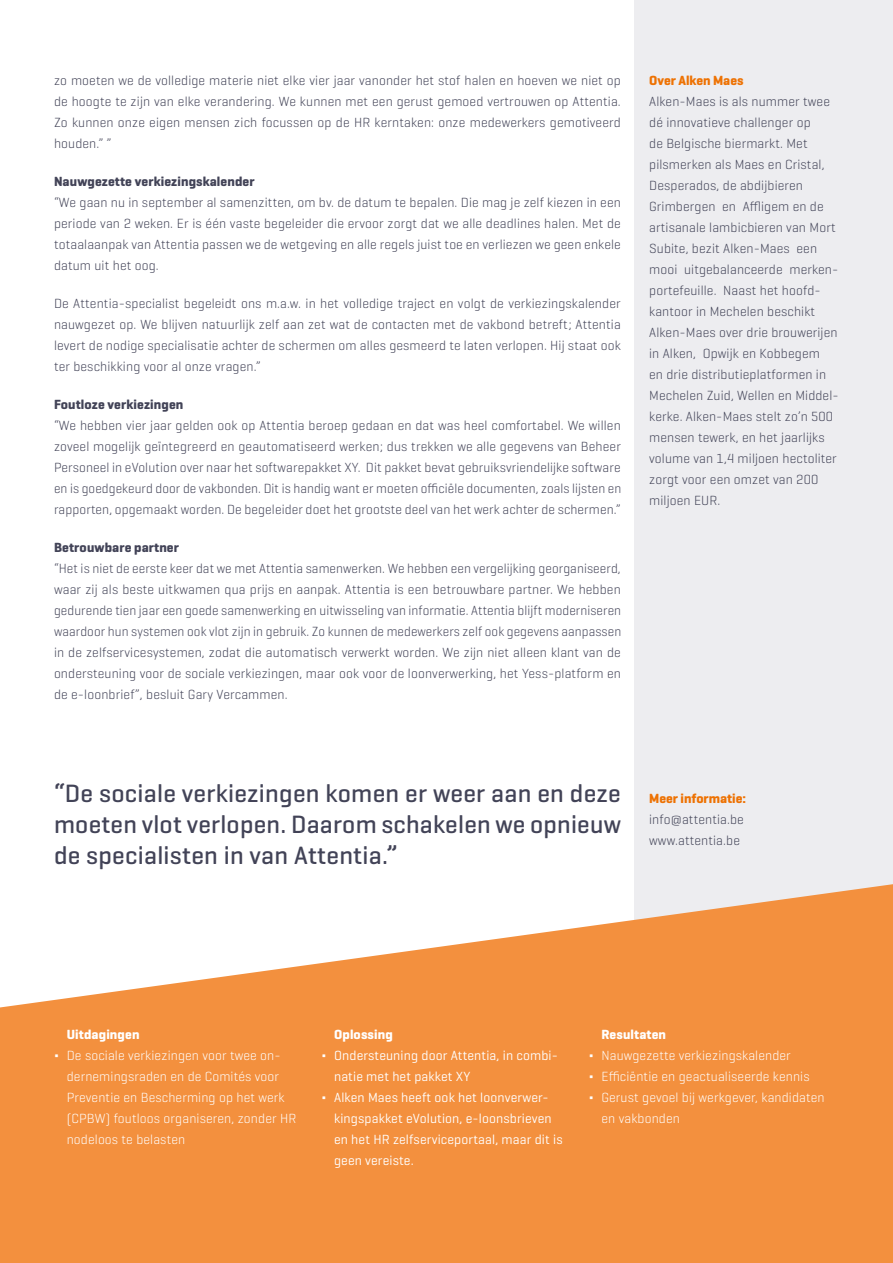
<style>
.page{position:relative;width:893px;height:1263px;background:#fff}
.page>*{position:absolute;margin:0;border:0;box-sizing:border-box;transform-origin:0 0}
.t1{font:500 25.5px/30.6px "Geogrotesque";letter-spacing:.01em;color:#424357;text-align:justify}
.t2{font:300 13.5px/21px "Geogrotesque";letter-spacing:.01em;color:#424357;text-align:justify}
.t3{font:300 13.5px/21px "Geogrotesque";letter-spacing:.01em;color:#fff}
.t4{font:13.5px "Geogrotesque";letter-spacing:.01em;color:#fff}
.t5{font:700 13.5px "Geogrotesque";letter-spacing:.01em;color:#424357}
.t6{font:700 13.5px "Geogrotesque";letter-spacing:.01em;color:#fff}
.t7{font:700 13.5px "Geogrotesque";color:#ee7203}
.s1{font-weight:300}
</style>
<div class="page">
<div style="left:635px;top:0;width:258px;height:1263px;background:#ededf0"></div>
<svg style="left:0;top:884px;width:893px;height:379px;fill:#f3903e"></svg>
<p class="t2" style="left:54px;top:69px;width:568px">zo moeten we de volledige materie niet elke vier jaar vanonder het stof halen en hoeven we niet op de hoogte te zijn van elke verandering. We kunnen met een gerust gemoed vertrouwen op Attentia.<br>Zo kunnen onze eigen mensen zich focussen op de HR kerntaken: onze medewerkers gemotiveerd houden.” ”</p>
<p class="t5" style="left:54px;top:173px;width:202px">Nauwgezette verkiezingskalender</p>
<p class="t2" style="left:54px;top:191px;width:568px">“We gaan nu in september al samenzitten, om bv. de datum te bepalen. Die mag je zelf kiezen in een periode van 2 weken. Er is één vaste begeleider die ervoor zorgt dat we alle deadlines halen. Met de totaalaanpak van Attentia passen we de wetgeving en alle regels juist toe en verliezen we geen enkele datum uit het oog.</p>
<p class="t2" style="left:54px;top:292px;width:568px">De Attentia-specialist begeleidt ons m.a.w. in het volledige traject en volgt de verkiezingskalender nauwgezet op. We blijven natuurlijk zelf aan zet wat de contacten met de vakbond betreft; Attentia levert de nodige specialisatie achter de schermen om alles gesmeerd te laten verlopen. Hij staat ook ter beschikking voor al onze vragen.”</p>
<p class="t5" style="left:54px;top:396px;width:131px">Foutloze verkiezingen</p>
<p class="t2" style="left:54px;top:414px;width:569px">“We hebben vier jaar gelden ook op Attentia beroep gedaan en dat was heel comfortabel. We willen zoveel mogelijk geïntegreerd en geautomatiseerd werken; dus trekken we alle gegevens van Beheer Personeel in eVolution over naar het softwarepakket XY. Dit pakket bevat gebruiksvriendelijke software en is goedgekeurd door de vakbonden. Dit is handig want er moeten officiële documenten, zoals lijsten en rapporten, opgemaakt worden. De begeleider doet het grootste deel van het werk achter de schermen.”</p>
<p class="t5" style="left:54px;top:539px;width:127px">Betrouwbare partner</p>
<p class="t2" style="left:54px;top:557px;width:569px">“Het is niet de eerste keer dat we met Attentia samenwerken. We hebben een vergelijking georganiseerd, waar zij als beste uitkwamen qua prijs en aanpak. Attentia is een betrouwbare partner. We hebben gedurende tien jaar een goede samenwerking en uitwisseling van informatie. Attentia blijft moderniseren waardoor hun systemen ook vlot zijn in gebruik. Zo kunnen de medewerkers zelf ook gegevens aanpassen in de zelfservicesystemen, zodat die automatisch verwerkt worden. We zijn niet alleen klant van de ondersteuning voor de sociale verkiezingen, maar ook voor de loonverwerking, het Yess-platform en de e-loonbrief”, besluit Gary Vercammen.</p>
<p class="t7" style="left:649px;top:72px;width:96px">Over Alken Maes</p>
<p class="t2" style="left:649px;top:90px;width:191px;text-align:left">Alken-Maes is als nummer twee dé innovatieve challenger op<br>de Belgische biermarkt. Met pilsmerken als Maes en Cristal,<br>Desperados, de abdijbieren<br>Grimbergen en Affligem en de artisanale lambicbieren van Mort<br>Subite, bezit Alken-Maes een mooi uitgebalanceerde merken&shy;portefeuille. Naast het hoofd&shy;kantoor in Mechelen beschikt<br>Alken-Maes over drie brouwerijen in Alken, Opwijk en Kobbegem<br>en drie distributieplatformen in<br>Mechelen Zuid, Wellen en Middel&shy;kerke. Alken-Maes stelt zo’n 500 mensen tewerk, en het jaarlijks volume van 1,4 miljoen hectoliter zorgt voor een omzet van 200 miljoen EUR.</p>
<h1 class="t1" style="left:54px;top:778px;width:568px">“De sociale verkiezingen komen er weer aan en deze moeten vlot verlopen. Daarom schakelen we opnieuw de specialisten in van Attentia.”</h1>
<p class="t7" style="left:649px;top:790px;width:98px">Meer informatie:</p>
<p class="t2" style="left:649px;top:809px;width:96px">info@attentia.be www.attentia.be</p>
<p class="t6" style="left:67px;top:1026px;width:74px">Uitdagingen</p>
<p class="t3" style="left:67px;top:1045px;width:231px;text-indent:-13px">Δ De sociale verkiezingen voor twee on&shy;dernemingsraden en de Comités voor Preventie en Bescherming op het werk (CPBW) foutloos organiseren, zonder HR nodeloos te belasten</p>
<p class="t6" style="left:334px;top:1026px;width:60px">Oplossing</p>
<p class="t4" style="left:321px;top:1047px;width:238px"><span class="s1">Δ</span> Ondersteuning door Attentia, in combi-</p>
<p class="t4" style="left:334px;top:1068px;width:138px">natie met het pakket XY</p>
<p class="t4" style="left:321px;top:1089px;width:229px"><span class="s1">Δ</span> Alken Maes heeft ook het loonverwer-</p>
<p class="t4" style="left:334px;top:1110px;width:219px">kingspakket eVolution, e-loonsbrieven</p>
<p class="t4" style="left:334px;top:1131px;width:230px">en het HR zelfserviceportaal, maar dit is</p>
<p class="t4" style="left:334px;top:1152px;width:81px">geen vereiste.</p>
<p class="t6" style="left:601px;top:1026px;width:66px">Resultaten</p>
<p class="t3" style="left:589px;top:1045px;width:204px">Δ Nauwgezette verkiezingskalender</p>
<p class="t3" style="left:589px;top:1066px;width:222px">Δ Efficiëntie en geactualiseerde kennis</p>
<p class="t3" style="left:589px;top:1087px;width:237px">Δ Gerust gevoel bij werkgever, kandidaten</p>
<p class="t3" style="left:601px;top:1108px;width:80px">en vakbonden</p>
</div>
